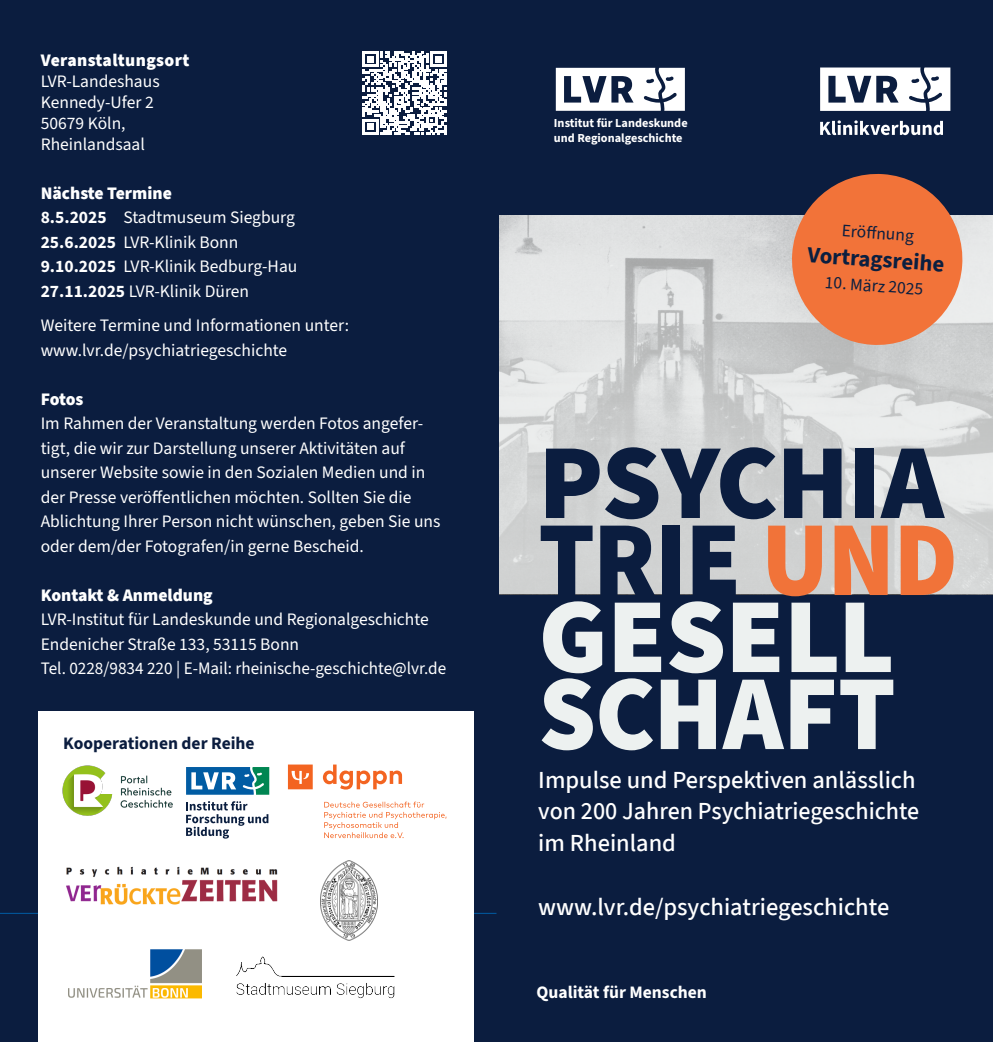
<style>
.page{position:relative;width:993px;height:1042px;background:#fff}
.page>*{position:absolute;margin:0;border:0;box-sizing:border-box;transform-origin:0 0}
.Headline_01_Titel_36pt{font:900 106.75px "Source Sans 3";letter-spacing:-.015em;color:#0b1d3f}
.Headline_01_Titel_36pt-2{font:900 106.75px "Source Sans 3";letter-spacing:-.015em;color:#0b1d3f;scale:.94 1}
.Headline_01_Titel_36pt-3{font:900 106.75px "Source Sans 3";letter-spacing:-.01em;color:#edf1f0}
.Headline_01_Titel_36pt-4{font:900 106.75px "Source Sans 3";letter-spacing:-.01em;color:#edf1f0;scale:.96 1}
.Subline_14pt{font:500 24.5px/31.8px "Source Sans 3";color:#fff}
.Störer_Headline_12pt{font:700 22.75px "Source Sans 3";color:#0b1f40}
.Copy_10pt{font:17.5px/24.5px "Source Sans 3";color:#fff}
.aaa_abbinder_umschlagseite_4{font:17.5px "Source Sans 3";color:#fff}
.Copy_10pt-2{font:900 17.5px "Source Sans 3";color:#fff}
.Claim_10pt{font:700 17.5px "Source Sans 3";color:#0b1d3f}
.Störer_Headline_12pt-2{font:17.5px "Source Sans 3";color:#0b1f40}
.Claim_10pt-2{font:700 17.5px "Source Sans 3";color:#fff}
.Copy_10pt-3{font:900 17.5px "Source Sans 3";letter-spacing:.02em;color:#fff}
.Claim_10pt-3{font:700 12.25px "Source Sans 3";color:#fff}
.s1{font-weight:700}
.s2{color:#f17339}
</style>
<div class="page">
<div style="left:0;top:0;width:992px;height:1042px;background:#0b1d3f"></div>
<svg style="left:499px;top:215px;width:493px;height:379px;background:#d5d7d7"></svg>
<hr style="left:0;top:913px;width:496px;height:1px;background:#015ca3">
<svg style="left:362px;top:51px;width:84px;height:84px"></svg>
<div style="left:38px;top:711px;width:436px;height:331px;background:#fff"></div>
<img style="left:62px;top:765px;width:111px;height:51px">
<img style="left:236px;top:956px;width:159px;height:43px">
<img style="left:66px;top:866px;width:212px;height:39px">
<img style="left:69px;top:950px;width:132px;height:47px">
<div style="left:66px;top:947px;width:138px;height:53px;border:2px solid #fff"></div>
<img style="left:320px;top:860px;width:57px;height:80px">
<svg style="left:788px;top:173px;width:177px;height:175px;background:#d47851"></svg>
<svg style="left:555px;top:68px;width:129px;height:43px"></svg>
<svg style="left:324px;top:801px;width:122px;height:37px"></svg>
<svg style="left:323px;top:764px;width:79px;height:25px"></svg>
<svg style="left:288px;top:764px;width:24px;height:25px"></svg>
<svg style="left:186px;top:801px;width:82px;height:37px"></svg>
<svg style="left:186px;top:767px;width:83px;height:28px"></svg>
<svg style="left:820px;top:120px;width:122px;height:15px"></svg>
<svg style="left:820px;top:67px;width:130px;height:44px"></svg>
<p class="Copy_10pt-3" style="left:41px;top:48px;width:150px">Veranstaltungsort</p>
<p class="Copy_10pt" style="left:41px;top:68px;width:120px">LVR-Landeshaus</p>
<p class="Copy_10pt" style="left:41px;top:91px;width:115px;line-height:21px">Kennedy-Ufer 2<br>50679 Köln,</p>
<p class="Copy_10pt" style="left:41px;top:131px;width:106px">Rheinlandsaal</p>
<p class="Copy_10pt-2" style="left:41px;top:181px;width:133px">Nächste Termine</p>
<p class="Copy_10pt" style="left:41px;top:205px;width:256px"><span class="s1">8.5.2025</span> Stadtmuseum Siegburg</p>
<p class="Copy_10pt" style="left:41px;top:229px;width:199px"><span class="s1">25.6.2025</span> LVR-Klinik Bonn</p>
<p class="Copy_10pt" style="left:41px;top:254px;width:258px"><span class="s1">9.10.2025</span> LVR-Klinik Bedburg-Hau</p>
<p class="Copy_10pt" style="left:41px;top:278px;width:210px"><span class="s1">27.11.2025</span> LVR-Klinik Düren</p>
<p class="Copy_10pt" style="left:41px;top:313px;width:310px">Weitere Termine und Informationen unter:</p>
<p class="Copy_10pt" style="left:41px;top:337px;width:248px">www.lvr.de/psychiatriegeschichte</p>
<p class="Copy_10pt-2" style="left:41px;top:387px;width:44px">Fotos</p>
<p class="Copy_10pt" style="left:41px;top:411px;width:401px">Im Rahmen der Veranstaltung werden Fotos angefer&shy;tigt, die wir zur Darstellung unserer Aktivitäten auf unserer Website sowie in den Sozialen Medien und in der Presse veröffentlichen möchten. Sollten Sie die Ablichtung Ihrer Person nicht wünschen, geben Sie uns oder dem/der Fotografen/in gerne Bescheid.</p>
<p class="Copy_10pt-2" style="left:41px;top:583px;width:173px">Kontakt &amp; Anmeldung</p>
<p class="aaa_abbinder_umschlagseite_4" style="left:41px;top:608px;width:389px">LVR-Institut für Landeskunde und Regionalgeschichte</p>
<p class="aaa_abbinder_umschlagseite_4" style="left:41px;top:633px;width:260px">Endenicher Straße 133, 53115 Bonn</p>
<p class="aaa_abbinder_umschlagseite_4" style="left:41px;top:657px;width:407px">Tel. 0228/9834 220 | E-Mail: rheinische-geschichte@lvr.de</p>
<p class="Claim_10pt" style="left:63px;top:732px;width:193px">Kooperationen der Reihe</p>
<p class="Claim_10pt-3" style="left:553px;top:115px;width:135px">Institut für Landeskunde</p>
<p class="Claim_10pt-3" style="left:553px;top:130px;width:130px">und Regionalgeschichte</p>
<p class="Störer_Headline_12pt-2" style="left:842px;top:220px;width:74px;rotate:4deg">Eröff nung</p>
<p class="Störer_Headline_12pt" style="left:808px;top:240px;width:138px;rotate:4deg">Vortragsreihe</p>
<p class="Störer_Headline_12pt-2" style="left:825px;top:271px;width:100px;rotate:4deg">10. März 2025</p>
<p class="Headline_01_Titel_36pt" style="left:538px;top:411px;width:407px">PSYCHIA</p>
<p class="Headline_01_Titel_36pt-2" style="left:538px;top:488px;width:447px">TRIE <span class="s2">UND</span></p>
<p class="Headline_01_Titel_36pt-3" style="left:538px;top:565px;width:358px">GESELL</p>
<p class="Headline_01_Titel_36pt-4" style="left:538px;top:642px;width:374px">SCHAFT</p>
<p class="Subline_14pt" style="left:538px;top:763px;width:382px">Impulse und Perspektiven anlässlich von 200 Jahren Psychiatriegeschichte im Rheinland</p>
<p class="Subline_14pt" style="left:538px;top:891px;width:352px">www.lvr.de/psychiatriegeschichte</p>
<p class="Claim_10pt-2" style="left:536px;top:981px;width:172px">Qualität für Menschen</p>
</div>
